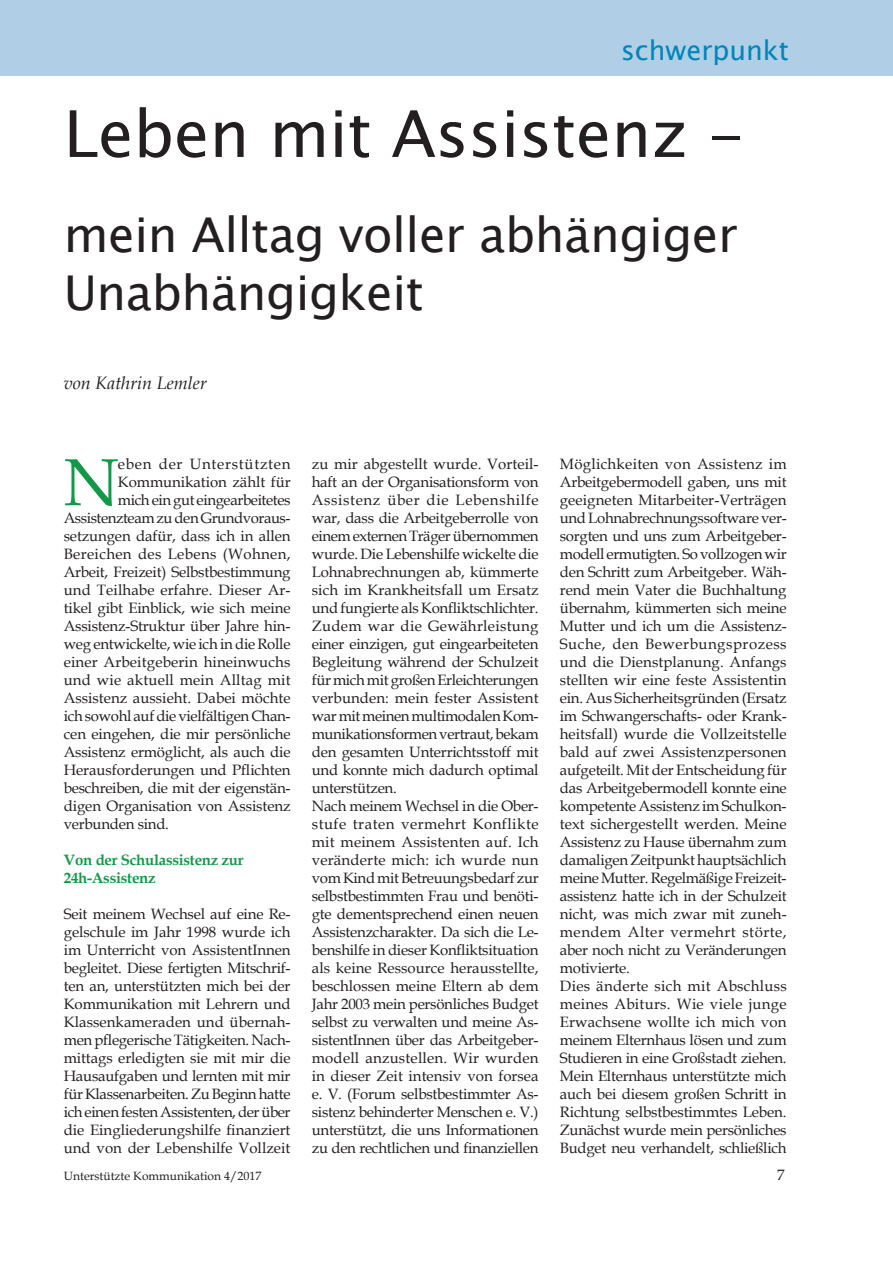
<style>
.page{position:relative;width:893px;height:1263px;background:#fff}
.page>*{position:absolute;margin:0;border:0;box-sizing:border-box;transform-origin:0 0}
.t1{font:66.6px "Book Antiqua";color:#119949}
.t2{font:64.5px "Lucida Sans Unicode";letter-spacing:-.005em;color:#231f20}
.t3{font:48px/57.6px "Lucida Sans Unicode";letter-spacing:-.01em;color:#231f20}
.t4{font:27px "Lucida Sans Unicode";color:#0085b9}
.t5{font:italic 18px "Book Antiqua";color:#231f20}
.t6{font:15px/18px "Book Antiqua";letter-spacing:-.015em;color:#231f20}
.t7{font:15px "Book Antiqua";letter-spacing:.01em;color:#231f20}
.t8{font:700 15px/18px "Book Antiqua";letter-spacing:-.015em;color:#119949}
.t9{font:15px "Book Antiqua";letter-spacing:.025em;color:#231f20}
.t10{font:15px "Book Antiqua";letter-spacing:.05em;color:#231f20}
.t11{font:12px "Book Antiqua";color:#231f20}
</style>
<div class="page">
<div style="left:0;top:0;width:893px;height:76px;background:#b0cee5"></div>
<h3 class="t4" style="left:621px;top:30px;width:169px">schwerpunkt</h3>
<h2 class="t2" style="left:64px;top:86px;width:683px">Leben mit Assistenz -</h2>
<h3 class="t3" style="left:64px;top:208px;width:675px">mein Alltag voller abhängiger<br>Unabhängigkeit</h3>
<p class="t5" style="left:64px;top:373px;width:145px">von Kathrin Lemler</p>
<h1 class="t1" style="left:64px;top:444px;width:57px">N</h1>
<p class="t10" style="left:118px;top:455px;width:174px">eben der Unterstützten</p>
<p class="t6" style="left:118px;top:473px;width:174px">Kommunikation zählt für</p>
<p class="t6" style="left:118px;top:491px;width:174px">mich ein gut eingearbeitetes</p>
<p class="t6" style="left:64px;top:509px;width:228px">Assistenzteam zu den Grundvoraus-</p>
<p class="t6" style="left:64px;top:527px;width:228px">setzungen dafür, dass ich in allen</p>
<p class="t9" style="left:64px;top:545px;width:228px">Bereichen des Lebens (Wohnen,</p>
<p class="t6" style="left:64px;top:563px;width:228px">Arbeit, Freizeit) Selbstbestimmung</p>
<p class="t7" style="left:64px;top:581px;width:228px">und Teilhabe erfahre. Dieser Ar-</p>
<p class="t6" style="left:64px;top:599px;width:228px">tikel gibt Einblick, wie sich meine</p>
<p class="t6" style="left:64px;top:617px;width:228px">Assistenz-Struktur über Jahre hin-</p>
<p class="t6" style="left:64px;top:635px;width:228px">weg entwickelte, wie ich in die Rolle</p>
<p class="t7" style="left:64px;top:653px;width:228px">einer Arbeitgeberin hineinwuchs</p>
<p class="t7" style="left:64px;top:671px;width:228px">und wie aktuell mein Alltag mit</p>
<p class="t6" style="left:64px;top:689px;width:228px">Assistenz aussieht. Dabei möchte</p>
<p class="t6" style="left:64px;top:707px;width:228px">ich sowohl auf die vielfältigen Chan-</p>
<p class="t6" style="left:64px;top:725px;width:228px">cen eingehen, die mir persönliche</p>
<p class="t6" style="left:64px;top:743px;width:228px">Assistenz ermöglicht, als auch die</p>
<p class="t6" style="left:64px;top:761px;width:228px">Herausforderungen und Pflichten</p>
<p class="t6" style="left:64px;top:779px;width:228px">beschreiben, die mit der eigenstän-</p>
<p class="t6" style="left:64px;top:797px;width:228px">digen Organisation von Assistenz</p>
<p class="t6" style="left:64px;top:815px;width:107px">verbunden sind.</p>
<p class="t8" style="left:64px;top:851px;width:181px">Von der Schulassistenz zur<br>24h-Assistenz</p>
<p class="t6" style="left:64px;top:905px;width:228px;text-align:justify">Seit meinem Wechsel auf eine Re&shy;gelschule im Jahr 1998 wurde ich im Unterricht von AssistentInnen begleitet. Diese fertigten Mitschrif&shy;ten an, unterstützten mich bei der Kommunikation mit Lehrern und Klassenkameraden und übernah&shy;men pflegerische Tätigkeiten. Nach&shy;mittags erledigten sie mit mir die Hausaufgaben und lernten mit mir für Klassenarbeiten. Zu Beginn hatte ich einen festen Assistenten, der über die Eingliederungshilfe finanziert und von der Lebenshilfe Vollzeit</p>
<p class="t6" style="left:312px;top:455px;width:228px">zu mir abgestellt wurde. Vorteil&shy;haft an der Organisationsform von Assistenz über die Lebenshilfe war, dass die Arbeitgeberrolle von einem externen Träger übernommen wurde. Die Lebenshilfe wickelte die Lohnabrechnungen ab, kümmerte sich im Krankheitsfall um Ersatz und fungierte als Konfliktschlichter.<br>Zudem war die Gewährleistung einer einzigen, gut eingearbeiteten Begleitung während der Schulzeit für mich mit großen Erleichterungen verbunden: mein fester Assistent war mit meinen multimodalen Kom&shy;munikationsformen vertraut, bekam den gesamten Unterrichtsstoff mit und konnte mich dadurch optimal unterstützen.<br>Nach meinem Wechsel in die Ober&shy;stufe traten vermehrt Konflikte mit meinem Assistenten auf. Ich veränderte mich: ich wurde nun vom Kind mit Betreuungsbedarf zur selbstbestimmten Frau und benöti&shy;gte dementsprechend einen neuen Assistenzcharakter. Da sich die Le&shy;benshilfe in dieser Konfliktsituation als keine Ressource herausstellte, beschlossen meine Eltern ab dem Jahr 2003 mein persönliches Budget selbst zu verwalten und meine As&shy;sistentInnen über das Arbeitgeber&shy;modell anzustellen. Wir wurden in dieser Zeit intensiv von forsea e. V. (Forum selbstbestimmter As&shy;sistenz behinderter Menschen e. V.) unterstützt, die uns Informationen zu den rechtlichen und finanziellen</p>
<p class="t6" style="left:560px;top:455px;width:228px">Möglichkeiten von Assistenz im Arbeitgebermodell gaben, uns mit geeigneten Mitarbeiter-Verträgen und Lohnabrechnungssoftware ver&shy;sorgten und uns zum Arbeitgeber&shy;modell ermutigten. So vollzogen wir den Schritt zum Arbeitgeber. Wäh&shy;rend mein Vater die Buchhaltung übernahm, kümmerten sich meine Mutter und ich um die Assistenz-Suche, den Bewerbungsprozess und die Dienstplanung. Anfangs stellten wir eine feste Assistentin ein. Aus Sicherheitsgründen (Ersatz im Schwangerschafts- oder Krank&shy;heitsfall) wurde die Vollzeitstelle bald auf zwei Assistenzpersonen aufgeteilt. Mit der Entscheidung für das Arbeitgebermodell konnte eine kompetente Assistenz im Schulkon&shy;text sichergestellt werden. Meine Assistenz zu Hause übernahm zum damaligen Zeitpunkt hauptsächlich meine Mutter. Regelmäßige Freizeit&shy;assistenz hatte ich in der Schulzeit nicht, was mich zwar mit zuneh&shy;mendem Alter vermehrt störte, aber noch nicht zu Veränderungen motivierte.<br>Dies änderte sich mit Abschluss meines Abiturs. Wie viele junge Erwachsene wollte ich mich von meinem Elternhaus lösen und zum Studieren in eine Großstadt ziehen.<br>Mein Elternhaus unterstützte mich auch bei diesem großen Schritt in Richtung selbstbestimmtes Leben.<br>Zunächst wurde mein persönliches Budget neu verhandelt, schließlich</p>
<p class="t11" style="left:64px;top:1169px;width:199px">Unterstützte Kommunikation 4/2017</p>
<p class="t6" style="left:777px;top:1166px;width:9px">7</p>
</div>
